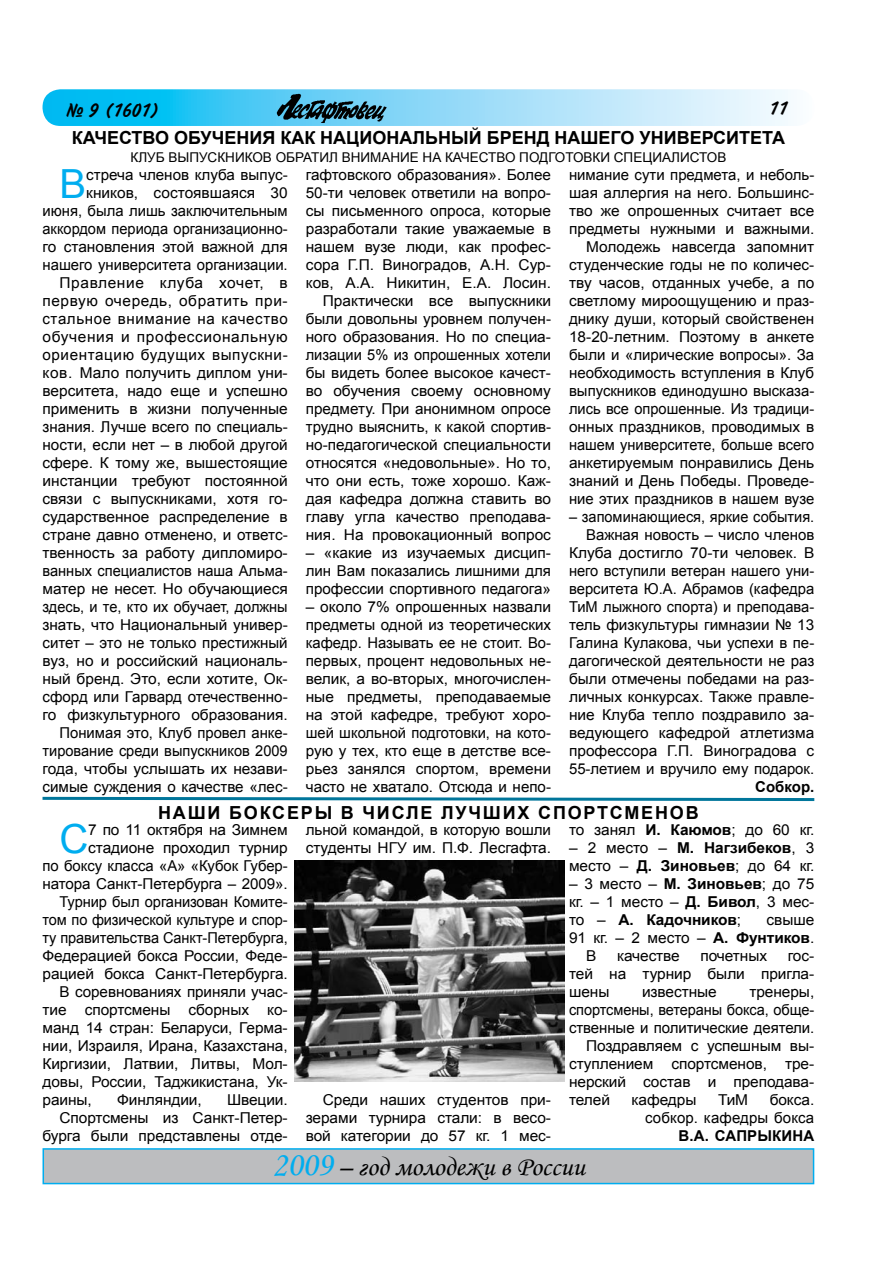
<style>
.page{position:relative;width:893px;height:1263px;background:#fff}
.page>*{position:absolute;margin:0;border:0;box-sizing:border-box;transform-origin:0 0}
.t1{font:40.2px "Arial";color:#00adef}
.t2{font:27px "Monotype Corsiva";color:#000}
.t3{font:19.5px "Inform CTT";color:#000}
.t4{font:700 18px "Arial";letter-spacing:.1em;color:#000}
.t5{font:15px/18px "Arial";color:#000;text-align:right}
.t6{font:700 15px "Arial";color:#000}
.t7{font:13.5px "Arial";color:#000}
.s1{font-weight:700}
.s2{font-size:34.5px;color:#00adef}
</style>
<div class="page">
<svg style="left:43px;top:89px;width:771px;height:37px;background:#84daf8"></svg>
<img style="left:276px;top:94px;width:112px;height:29px">
<svg style="left:42px;top:796px;width:773px;height:6px"></svg>
<img style="left:295px;top:861px;width:270px;height:220px">
<div style="left:43px;top:1149px;width:771px;height:34px;background:#bcbdbf"></div>
<div style="left:43px;top:1148px;width:771px;height:36px;border:2px solid #00adef"></div>
<h3 class="t3" style="left:66px;top:99px;width:94px">¹ 9 (1601)</h3>
<h3 class="t3" style="left:768px;top:98px;width:20px">11</h3>
<p class="t4" style="left:72px;top:126px;width:25px">Качество</p>
<p class="t4" style="left:174px;top:126px;width:51px">обучения</p>
<p class="t4" style="left:280px;top:126px;width:13px">как</p>
<p class="t4" style="left:320px;top:126px;width:15px">национальный</p>
<p class="t4" style="left:487px;top:126px;width:14px">бренд</p>
<p class="t4" style="left:555px;top:126px;width:15px">нашего</p>
<p class="t4" style="left:640px;top:126px;width:25px">университет</p>
<p class="t4" style="left:772px;top:126px;width:14px">А</p>
<p class="t7" style="left:131px;top:149px;width:18px">Клуб</p>
<p class="t7" style="left:168px;top:149px;width:11px">выпускников</p>
<p class="t7" style="left:276px;top:149px;width:10px">обратил</p>
<p class="t7" style="left:342px;top:149px;width:11px">внимание</p>
<p class="t7" style="left:423px;top:149px;width:33px">на качество</p>
<p class="t7" style="left:519px;top:149px;width:10px">подготовки</p>
<p class="t7" style="left:614px;top:149px;width:11px">специалистов</p>
<p class="t5" style="left:306px;top:165px;width:247px">гафтовского образования». Более<br>50-ти человек ответили на вопро&shy;сы письменного опроса, которые разработали такие уважаемые в нашем вузе люди, как профес&shy;сора Г.П. Виноградов, А.Н. Сур&shy;ков, А.А. Никитин, Е.А. Лосин.<br>Практически все выпускники были довольны уровнем получен&shy;ного образования. Но по специа&shy;лизации 5% из опрошенных хотели бы видеть более высокое качест&shy;во обучения своему основному предмету. При анонимном опросе трудно выяснить, к какой спортив&shy;но-педагогической специальности относятся «недовольные». Но то, что они есть, тоже хорошо. Каж&shy;дая кафедра должна ставить во главу угла качество преподава&shy;ния. На провокационный вопрос</p>
<p class="t5" style="left:306px;top:543px;width:247px;text-align:justify">– «какие из изучаемых дисцип&shy;лин Вам показались лишними для профессии спортивного педагога»</p>
<p class="t5" style="left:306px;top:597px;width:247px;text-align:justify">– около 7% опрошенных назвали предметы одной из теоретических кафедр. Называть ее не стоит. Во&shy;первых, процент недовольных не&shy;велик, а во-вторых, многочислен&shy;ные предметы, преподаваемые на этой кафедре, требуют хоро&shy;шей школьной подготовки, на кото&shy;рую у тех, кто еще в детстве все&shy;рьез занялся спортом, времени часто не хватало. Отсюда и непо-</p>
<h1 class="t1" style="left:60px;top:157px;width:28px">В</h1>
<p class="t5" style="left:43px;top:165px;width:247px">стреча членов клуба выпус&shy;кников, состоявшаяся 30<br>июня, была лишь заключительным аккордом периода организационно&shy;го становления этой важной для нашего университета организации.<br>Правление клуба хочет, в первую очередь, обратить при&shy;стальное внимание на качество обучения и профессиональную ориентацию будущих выпускни&shy;ков. Мало получить диплом уни&shy;верситета, надо еще и успешно применить в жизни полученные знания. Лучше всего по специаль&shy;ности, если нет – в любой другой сфере. К тому же, вышестоящие инстанции требуют постоянной связи с выпускниками, хотя го&shy;сударственное распределение в стране давно отменено, и ответс&shy;твенность за работу дипломиро&shy;ванных специалистов наша Альма&shy;матер не несет. Но обучающиеся здесь, и те, кто их обучает, должны знать, что Национальный универ&shy;ситет – это не только престижный вуз, но и российский националь&shy;ный бренд. Это, если хотите, Ок&shy;сфорд или Гарвард отечественно&shy;го физкультурного образования.<br>Понимая это, Клуб провел анке&shy;тирование среди выпускников 2009 года, чтобы услышать их незави&shy;симые суждения о качестве «лес-</p>
<p class="t5" style="left:569px;top:165px;width:247px">нимание сути предмета, и неболь&shy;шая аллергия на него. Большинс&shy;тво же опрошенных считает все предметы нужными и важными.<br>Молодежь навсегда запомнит студенческие годы не по количес&shy;тву часов, отданных учебе, а по светлому мироощущению и праз&shy;днику души, который свойственен<br>18-20-летним. Поэтому в анкете были и «лирические вопросы». За необходимость вступления в Клуб выпускников единодушно высказа&shy;лись все опрошенные. Из традици&shy;онных праздников, проводимых в нашем университете, больше всего анкетируемым понравились День знаний и День Победы. Проведе&shy;ние этих праздников в нашем вузе</p>
<p class="t5" style="left:569px;top:507px;width:247px">– запоминающиеся, яркие события.<br>Важная новость – число членов<br>Клуба достигло 70-ти человек. В него вступили ветеран нашего уни&shy;верситета Ю.А. Абрамов (кафедра<br>ТиМ лыжного спорта) и преподава&shy;тель физкультуры гимназии № 13<br>Галина Кулакова, чьи успехи в пе&shy;дагогической деятельности не раз были отмечены победами на раз&shy;личных конкурсах. Также правле&shy;ние Клуба тепло поздравило за&shy;ведующего кафедрой атлетизма профессора Г.П. Виноградова с<br>55-летием и вручило ему подарок.</p>
<p class="t6" style="left:755px;top:776px;width:61px">Собкор.</p>
<p class="t4" style="left:158px;top:800px;width:542px">НАШИ БОКСЕРЫ В ЧИСЛЕ ЛУЧШИХ СПОРТСМЕНОВ</p>
<h1 class="t1" style="left:60px;top:813px;width:30px">С</h1>
<p class="t5" style="left:88px;top:821px;width:201px">7 по 11 октября на Зимнем</p>
<p class="t5" style="left:88px;top:839px;width:201px">стадионе проходил турнир</p>
<p class="t5" style="left:43px;top:857px;width:247px">по боксу класса «А» «Кубок Губер-</p>
<p class="t5" style="left:43px;top:875px;width:247px">натора Санкт-Петербурга – 2009».</p>
<p class="t5" style="left:60px;top:893px;width:230px">Турнир был организован Комите-</p>
<p class="t5" style="left:43px;top:911px;width:247px">том по физической культуре и спор-</p>
<p class="t5" style="left:43px;top:929px;width:247px">ту правительства Санкт-Петербурга,</p>
<p class="t5" style="left:43px;top:947px;width:247px">Федерацией бокса России, Феде-</p>
<p class="t5" style="left:43px;top:965px;width:247px">рацией бокса Санкт-Петербурга.</p>
<p class="t5" style="left:60px;top:983px;width:230px">В соревнованиях приняли учас-</p>
<p class="t5" style="left:43px;top:1001px;width:247px">тие спортсмены сборных ко-</p>
<p class="t5" style="left:43px;top:1019px;width:247px">манд 14 стран: Беларуси, Герма-</p>
<p class="t5" style="left:43px;top:1037px;width:247px">нии, Израиля, Ирана, Казахстана,</p>
<p class="t5" style="left:43px;top:1055px;width:247px">Киргизии, Латвии, Литвы, Мол-</p>
<p class="t5" style="left:43px;top:1073px;width:247px">довы, России, Таджикистана, Ук-</p>
<p class="t5" style="left:43px;top:1091px;width:51px">раины,</p>
<p class="t5" style="left:117px;top:1091px;width:86px">Финляндии,</p>
<p class="t5" style="left:43px;top:1091px;width:247px">Швеции.<br>Спортсмены из Санкт-Петер&shy;бурга были представлены отде-</p>
<p class="t5" style="left:306px;top:821px;width:247px;text-align:left">льной командой, в которую вошли студенты НГУ им. П.Ф. Лесгафта.</p>
<p class="t5" style="left:306px;top:1091px;width:247px;text-align:justify;text-indent:17px">Среди наших студентов при&shy;зерами турнира стали: в весо&shy;вой категории до 57 кг. 1 мес-</p>
<p class="t5" style="left:569px;top:821px;width:247px">то занял <span class="s1">И. Каюмов</span>; до 60 кг.</p>
<p class="t5" style="left:569px;top:839px;width:247px;text-align:left">– 2 место – <span class="s1">М. Нагзибеков</span>, 3 место – <span class="s1">Д. Зиновьев</span>; до 64 кг.</p>
<p class="t5" style="left:569px;top:875px;width:247px;text-align:justify">– 3 место – <span class="s1">М. Зиновьев</span>; до 75 кг. – 1 место – <span class="s1">Д. Бивол</span>, 3 мес&shy;то – <span class="s1">А. Кадочников</span>;</p>
<p class="t5" style="left:767px;top:911px;width:49px">свыше</p>
<p class="t5" style="left:569px;top:929px;width:247px">91 кг. – 2 место – <span class="s1">А. Фунтиков</span>.</p>
<p class="t5" style="left:586px;top:947px;width:12px">В</p>
<p class="t5" style="left:617px;top:947px;width:64px">качестве</p>
<p class="t5" style="left:700px;top:947px;width:68px">почетных</p>
<p class="t5" style="left:569px;top:947px;width:247px;text-align:justify;text-indent:219px">гос&shy;тей на турнир были пригла&shy;шены</p>
<p class="t5" style="left:642px;top:983px;width:76px">известные</p>
<p class="t5" style="left:749px;top:983px;width:66px">тренеры,</p>
<p class="t5" style="left:569px;top:1001px;width:247px">спортсмены, ветераны бокса, обще-</p>
<p class="t5" style="left:569px;top:1019px;width:247px">ственные и политические деятели.</p>
<p class="t5" style="left:586px;top:1037px;width:230px">Поздравляем с успешным вы-</p>
<p class="t5" style="left:569px;top:1055px;width:247px">ступлением спортсменов, тре-</p>
<p class="t5" style="left:569px;top:1073px;width:247px">нерский состав и преподава-</p>
<p class="t5" style="left:569px;top:1091px;width:42px">телей</p>
<p class="t5" style="left:631px;top:1091px;width:66px">кафедры</p>
<p class="t5" style="left:718px;top:1091px;width:32px">ТиМ</p>
<p class="t5" style="left:645px;top:1091px;width:171px">бокса.<br>собкор. кафедры бокса</p>
<p class="t6" style="left:679px;top:1126px;width:59px">В.А. Сапрыкина</p>
<h2 class="t2" style="left:272px;top:1150px;width:315px"><span class="s2">2009</span> – год молодежи в России</h2>
</div>
